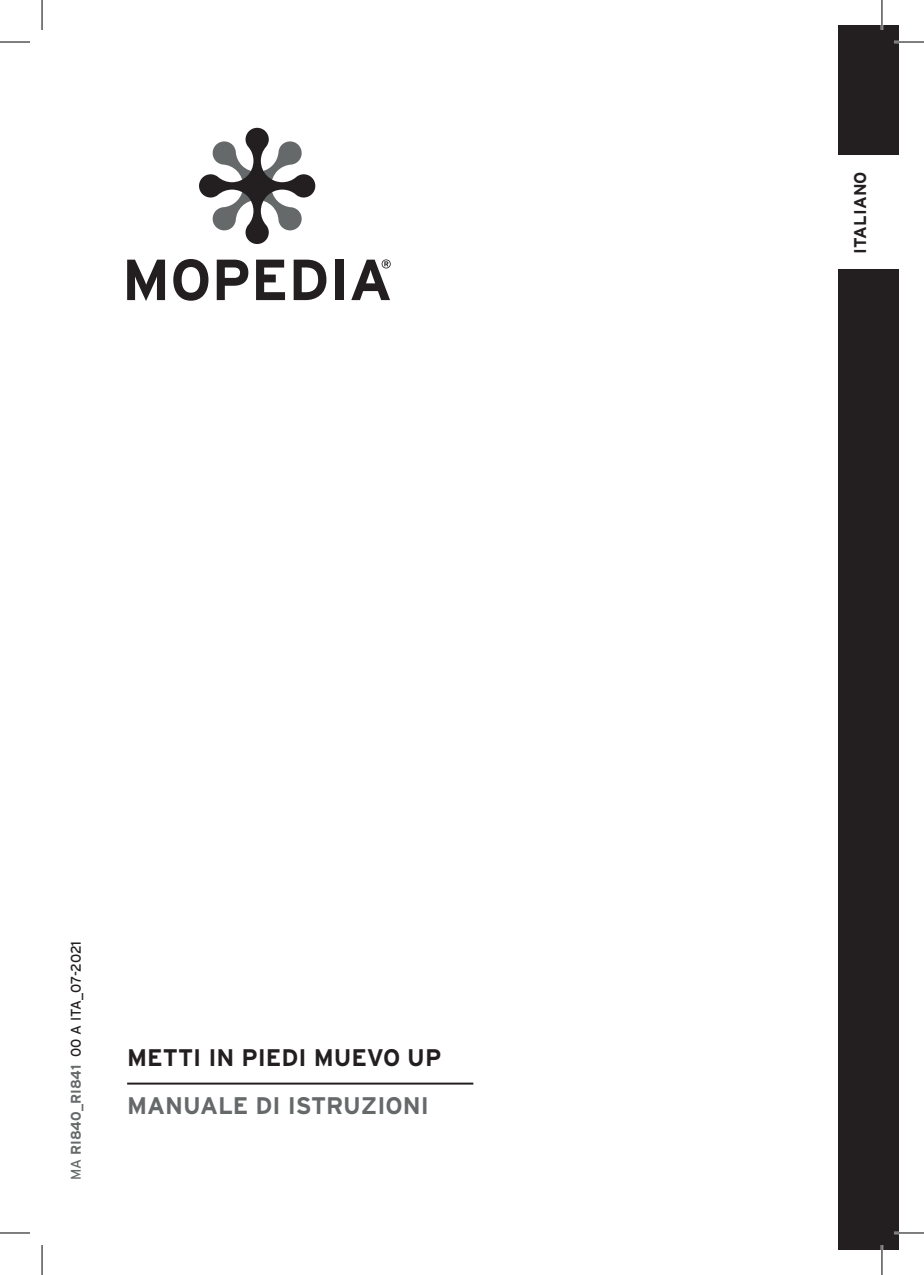
<style>
.page{position:relative;width:924px;height:1275px;background:#fff}
.page>*{position:absolute;margin:0;border:0;box-sizing:border-box;transform-origin:0 0}
.t1{font:700 24px "Interstate";color:#231f20}
.t2{font:700 24px "Interstate";color:#65696a}
.t3{font:700 17px "Interstate";letter-spacing:.005em;color:#231f20}
.t4{font:14px "Interstate";letter-spacing:-.005em;color:#231f20}
.s1{color:#65696a}
.s2{font-weight:700;color:#65696a}
</style>
<div class="page">
<hr style="left:127px;top:1082px;width:346px;height:2px;background:#231f20">
<svg style="left:199px;top:128px;width:116px;height:116px"></svg>
<svg style="left:127px;top:260px;width:38px;height:41px"></svg>
<svg style="left:173px;top:259px;width:35px;height:42px"></svg>
<svg style="left:217px;top:260px;width:31px;height:40px"></svg>
<svg style="left:256px;top:260px;width:29px;height:40px"></svg>
<svg style="left:293px;top:260px;width:33px;height:40px"></svg>
<div style="left:335px;top:260px;width:8px;height:40px;background:#231f20"></div>
<svg style="left:351px;top:259px;width:39px;height:41px"></svg>
<div style="left:838px;top:25px;width:60px;height:1225px;background:#231f20"></div>
<div style="left:833px;top:155px;width:65px;height:114px;background:#fff"></div>
<hr style="left:893px;top:41px;width:30px;height:2px;background:#fff">
<hr style="left:893px;top:1231px;width:30px;height:3px;background:#fff">
<hr style="left:880px;top:0;width:2px;height:30px;background:#fff">
<hr style="left:880px;top:1245px;width:2px;height:30px;background:#fff">
<hr style="left:0;top:42px;width:30px;height:1px;background:#000">
<hr style="left:893px;top:42px;width:30px;height:1px;background:#000">
<hr style="left:0;top:1232px;width:30px;height:1px;background:#000">
<hr style="left:893px;top:1232px;width:30px;height:1px;background:#000">
<hr style="left:42px;top:0;width:1px;height:30px;background:#000">
<hr style="left:42px;top:1245px;width:1px;height:30px;background:#000">
<hr style="left:881px;top:0;width:1px;height:30px;background:#000">
<hr style="left:881px;top:1245px;width:1px;height:30px;background:#000">
<p class="t4" style="left:68px;top:1180px;width:241px;rotate:-90deg"><span class="s1">MA</span> <span class="s2">RI840_RI841</span> 00 A ITA_07-2021</p>
<h1 class="t1" style="left:127px;top:1044px;width:315px">METTI IN PIEDI MUEVO UP</h1>
<h1 class="t2" style="left:127px;top:1092px;width:303px">MANUALE DI ISTRUZIONI</h1>
<p class="t3" style="left:850px;top:254px;width:84px;rotate:-90deg">ITALIANO</p>
</div>
